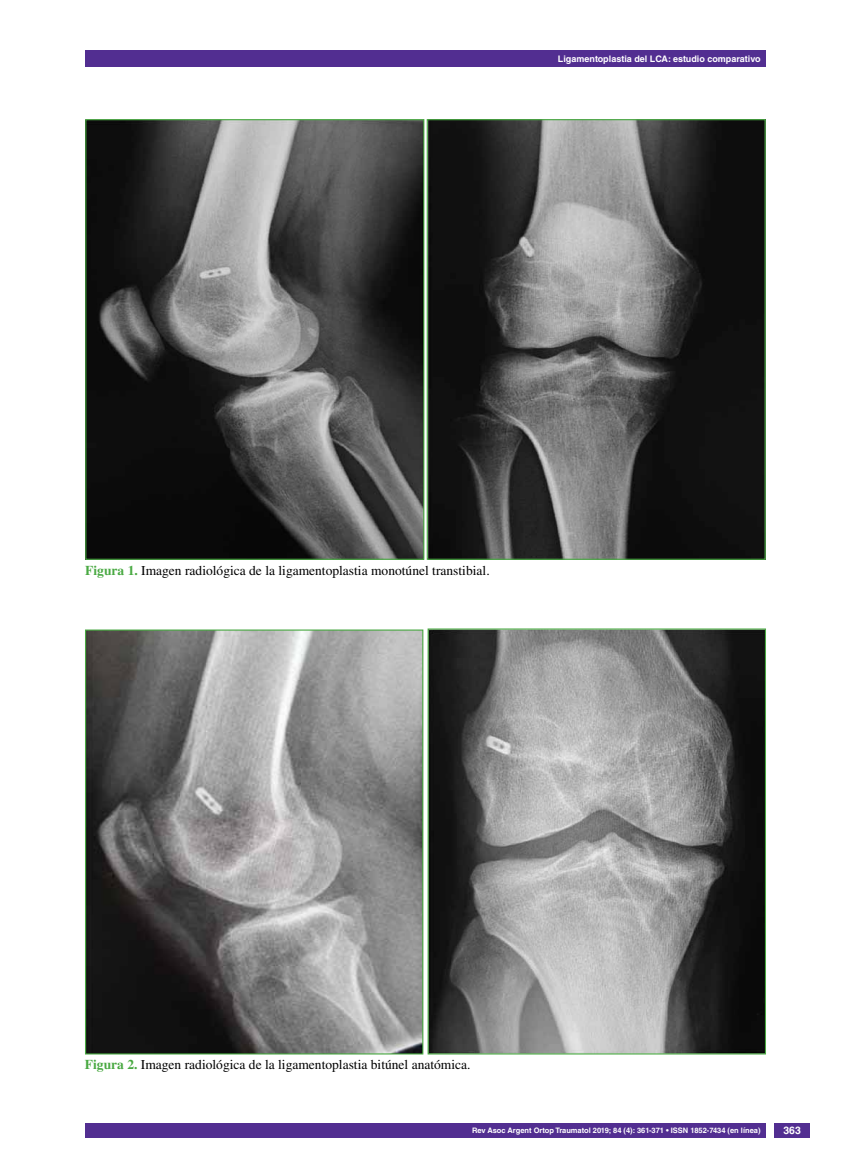
<style>
.page{position:relative;width:851px;height:1170px;background:#fff}
.page>*{position:absolute;margin:0;border:0;box-sizing:border-box;transform-origin:0 0}
.t1{font:13.5px "Times LT Std";color:#000}
.t2{font:700 10.5px "Helvetica LT Std";color:#fff}
.t3{font:700 9px "Helvetica LT Std";color:#fff}
.t4{font:700 7.5px "Helvetica LT Std";color:#fff}
.s1{font-weight:700;color:#49a942}
</style>
<div class="page">
<div style="left:85px;top:50px;width:680px;height:17px;background:#522e91"></div>
<div style="left:85px;top:1123px;width:680px;height:14px;background:#522e91"></div>
<div style="left:774px;top:1123px;width:35px;height:14px;background:#522e91"></div>
<img style="left:428px;top:121px;width:335px;height:436px">
<div style="left:426px;top:119px;width:339px;height:440px;border:1px solid #49a942"></div>
<img style="left:87px;top:121px;width:335px;height:436px">
<div style="left:85px;top:119px;width:339px;height:440px;border:1px solid #49a942"></div>
<img style="left:429px;top:630px;width:334px;height:422px">
<div style="left:427px;top:628px;width:338px;height:426px;border:1px solid #49a942"></div>
<img style="left:87px;top:631px;width:334px;height:421px">
<div style="left:85px;top:629px;width:338px;height:425px;border:1px solid #49a942"></div>
<p class="t3" style="left:558px;top:53px;width:204px">Ligamentoplastia del LCA: estudio comparativo</p>
<p class="t1" style="left:85px;top:563px;width:406px"><span class="s1">Figura 1.</span> Imagen radiológica de la ligamentoplastia monotúnel transtibial.</p>
<p class="t1" style="left:85px;top:1056px;width:387px"><span class="s1">Figura 2.</span> Imagen radiológica de la ligamentoplastia bitúnel anatómica.</p>
<p class="t4" style="left:472px;top:1125px;width:290px">Rev Asoc Argent Ortop Traumatol 2019; 84 (4): 361-371 • ISSN 1852-7434 (en línea)</p>
<p class="t2" style="left:783px;top:1124px;width:19px">363</p>
</div>
